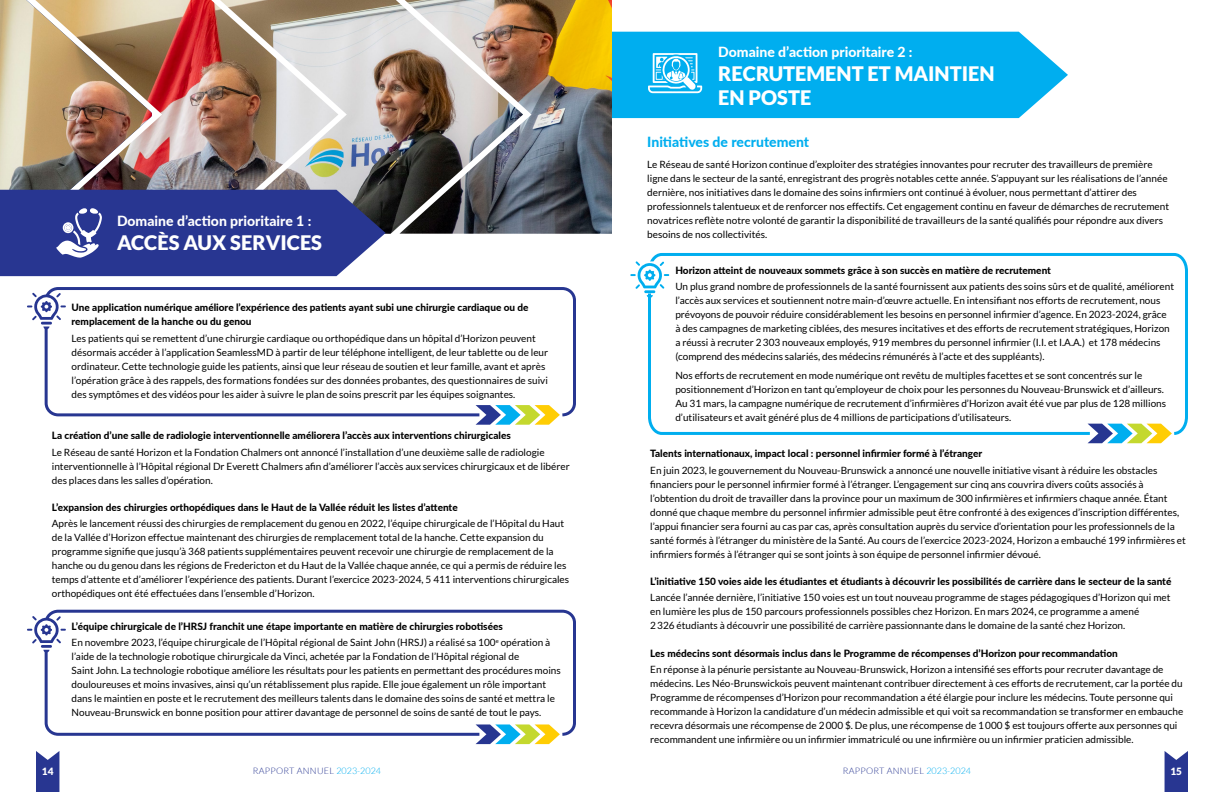
<style>
.page{position:relative;width:1224px;height:792px;background:#fff}
.page>*{position:absolute;margin:0;border:0;box-sizing:border-box;transform-origin:0 0}
.t1{font:900 20px/24px "Lato";color:#fff}
.t2{font:800 14px "Lato";color:#fff}
.t3{font:800 14px "Lato";color:#00aeef}
.t4{font:10px/14px "Lato";color:#000}
.t5{font:800 10px/14px "Lato";color:#000}
.t6{font:900 10px "Lato";color:#fff}
.t7{font:300 9px "Lato";letter-spacing:.03em;color:#283691}
.s1{font-weight:800}
.s2{color:#00aeef}
</style>
<div class="page">
<svg style="left:1165px;top:751px;width:23px;height:41px"></svg>
<svg style="left:36px;top:751px;width:23px;height:41px"></svg>
<img style="left:386px;top:0;width:13px;height:234px">
<img style="left:399px;top:0;width:213px;height:234px">
<div style="left:612px;top:32px;width:456px;height:86px;background:#00aeef"></div>
<svg style="left:648px;top:53px;width:54px;height:40px"></svg>
<div style="left:45px;top:287px;width:531px;height:129px;border:3px solid #273691;border-radius:12px"></div>
<svg style="left:476px;top:405px;width:84px;height:20px"></svg>
<div style="left:45px;top:610px;width:531px;height:126px;border:3px solid #273691;border-radius:12px"></div>
<svg style="left:476px;top:724px;width:84px;height:20px"></svg>
<svg style="left:648px;top:253px;width:540px;height:182px"></svg>
<svg style="left:1088px;top:424px;width:84px;height:19px"></svg>
<svg style="left:27px;top:293px;width:39px;height:36px"></svg>
<svg style="left:27px;top:616px;width:39px;height:37px"></svg>
<svg style="left:630px;top:261px;width:39px;height:37px"></svg>
<img style="left:0;top:0;width:386px;height:276px">
<h2 class="t2" style="left:117px;top:210px;width:196px">Domaine d’action prioritaire 1 :</h2>
<h1 class="t1" style="left:117px;top:230px;width:207px">ACCÈS AUX SERVICES</h1>
<p class="t5" style="left:72px;top:300px;width:458px">Une application numérique améliore l’expérience des patients ayant subi une chirurgie cardiaque ou de remplacement de la hanche ou du genou</p>
<p class="t4" style="left:72px;top:331px;width:478px">Les patients qui se remettent d’une chirurgie cardiaque ou orthopédique dans un hôpital d’Horizon peuvent désormais accéder à l’application SeamlessMD à partir de leur téléphone intelligent, de leur tablette ou de leur ordinateur. Cette technologie guide les patients, ainsi que leur réseau de soutien et leur famille, avant et après l’opération grâce à des rappels, des formations fondées sur des données probantes, des questionnaires de suivi des symptômes et des vidéos pour les aider à suivre le plan de soins prescrit par les équipes soignantes.</p>
<p class="t5" style="left:52px;top:428px;width:460px">La création d’une salle de radiologie interventionnelle améliorera l’accès aux interventions chirurgicales</p>
<p class="t4" style="left:52px;top:445px;width:519px">Le Réseau de santé Horizon et la Fondation Chalmers ont annoncé l’installation d’une deuxième salle de radiologie interventionnelle à l’Hôpital régional Dr Everett Chalmers afin d’améliorer l’accès aux services chirurgicaux et de libérer des places dans les salles d’opération.</p>
<p class="t5" style="left:52px;top:500px;width:407px">L’expansion des chirurgies orthopédiques dans le Haut de la Vallée réduit les listes d’attente</p>
<p class="t4" style="left:52px;top:517px;width:519px">Après le lancement réussi des chirurgies de remplacement du genou en 2022, l’équipe chirurgicale de l’Hôpital du Haut de la Vallée d’Horizon effectue maintenant des chirurgies de remplacement total de la hanche. Cette expansion du programme signifie que jusqu’à 368 patients supplémentaires peuvent recevoir une chirurgie de remplacement de la hanche ou du genou dans les régions de Fredericton et du Haut de la Vallée chaque année, ce qui a permis de réduire les temps d’attente et d’améliorer l’expérience des patients. Durant l’exercice 2023-2024, 5 411 interventions chirurgicales orthopédiques ont été effectuées dans l’ensemble d’Horizon.</p>
<p class="t4" style="left:72px;top:618px;width:480px;line-height:16.3px"><span class="s1">L’équipe chirurgicale de l’HRSJ franchit une étape importante en matière de chirurgies robotisées<br></span>En novembre 2023, l’équipe chirurgicale de l’Hôpital régional de Saint John (HRSJ) a réalisé sa 100<sup>e</sup> opération à</p>
<p class="t4" style="left:72px;top:650px;width:491px">l’aide de la technologie robotique chirurgicale da Vinci, achetée par la Fondation de l’Hôpital régional de<br>Saint John. La technologie robotique améliore les résultats pour les patients en permettant des procédures moins douloureuses et moins invasives, ainsi qu’un rétablissement plus rapide. Elle joue également un rôle important dans le maintien en poste et le recrutement des meilleurs talents dans le domaine des soins de santé et mettra le Nouveau-Brunswick en bonne position pour attirer davantage de personnel de soins de santé de tout le pays.</p>
<h2 class="t2" style="left:718px;top:41px;width:196px">Domaine d’action prioritaire 2 :</h2>
<h1 class="t1" style="left:718px;top:61px;width:278px">RECRUTEMENT ET MAINTIEN<br>EN POSTE</h1>
<h2 class="t3" style="left:647px;top:131px;width:163px">Initiatives de recrutement</h2>
<p class="t4" style="left:647px;top:158px;width:523px">Le Réseau de santé Horizon continue d’exploiter des stratégies innovantes pour recruter des travailleurs de première ligne dans le secteur de la santé, enregistrant des progrès notables cette année. S’appuyant sur les réalisations de l’année dernière, nos initiatives dans le domaine des soins infirmiers ont continué à évoluer, nous permettant d’attirer des professionnels talentueux et de renforcer nos effectifs. Cet engagement continu en faveur de démarches de recrutement novatrices reflète notre volonté de garantir la disponibilité de travailleurs de la santé qualifiés pour répondre aux divers besoins de nos collectivités.</p>
<p class="t5" style="left:675px;top:263px;width:377px">Horizon atteint de nouveaux sommets grâce à son succès en matière de recrutement</p>
<p class="t4" style="left:675px;top:280px;width:500px">Un plus grand nombre de professionnels de la santé fournissent aux patients des soins sûrs et de qualité, améliorent l’accès aux services et soutiennent notre main-d’œuvre actuelle. En intensifiant nos efforts de recrutement, nous prévoyons de pouvoir réduire considérablement les besoins en personnel infirmier d’agence. En 2023-2024, grâce à des campagnes de marketing ciblées, des mesures incitatives et des efforts de recrutement stratégiques, Horizon a réussi à recruter 2303 nouveaux employés, 919 membres du personnel infirmier (I.I. et I.A.A.) et 178 médecins (comprend des médecins salariés, des médecins rémunérés à l’acte et des suppléants).</p>
<p class="t4" style="left:675px;top:368px;width:492px">Nos efforts de recrutement en mode numérique ont revêtu de multiples facettes et se sont concentrés sur le positionnement d’Horizon en tant qu’employeur de choix pour les personnes du Nouveau-Brunswick et d’ailleurs.<br>Au 31 mars, la campagne numérique de recrutement d’infirmières d’Horizon avait été vue par plus de 128 millions d’utilisateurs et avait généré plus de 4 millions de participations d’utilisateurs.</p>
<p class="t5" style="left:650px;top:446px;width:333px">Talents internationaux, impact local : personnel infirmier formé à l’étranger</p>
<p class="t4" style="left:650px;top:463px;width:537px">En juin 2023, le gouvernement du Nouveau-Brunswick a annoncé une nouvelle initiative visant à réduire les obstacles financiers pour le personnel infirmier formé à l’étranger. L’engagement sur cinq ans couvrira divers coûts associés à l’obtention du droit de travailler dans la province pour un maximum de 300 infirmières et infirmiers chaque année. Étant donné que chaque membre du personnel infirmier admissible peut être confronté à des exigences d’inscription différentes, l’appui financier sera fourni au cas par cas, après consultation auprès du service d’orientation pour les professionnels de la santé formés à l’étranger du ministère de la Santé. Au cours de l’exercice 2023-2024, Horizon a embauché 199 infirmières et infirmiers formés à l’étranger qui se sont joints à son équipe de personnel infirmier dévoué.</p>
<p class="t5" style="left:650px;top:574px;width:523px">L’initiative 150 voies aide les étudiantes et étudiants à découvrir les possibilités de carrière dans le secteur de la santé</p>
<p class="t4" style="left:650px;top:591px;width:522px">Lancée l’année dernière, l’initiative 150 voies est un tout nouveau programme de stages pédagogiques d’Horizon qui met en lumière les plus de 150 parcours professionnels possibles chez Horizon. En mars 2024, ce programme a amené<br>2326 étudiants à découvrir une possibilité de carrière passionnante dans le domaine de la santé chez Horizon.</p>
<p class="t5" style="left:650px;top:646px;width:469px">Les médecins sont désormais inclus dans le Programme de récompenses d’Horizon pour recommandation</p>
<p class="t4" style="left:650px;top:663px;width:535px">En réponse à la pénurie persistante au Nouveau-Brunswick, Horizon a intensifié ses efforts pour recruter davantage de médecins. Les Néo-Brunswickois peuvent maintenant contribuer directement à ces efforts de recrutement, car la portée du Programme de récompenses d’Horizon pour recommandation a été élargie pour inclure les médecins. Toute personne qui recommande à Horizon la candidature d’un médecin admissible et qui voit sa recommandation se transformer en embauche recevra désormais une récompense de 2000 $. De plus, une récompense de 1000 $ est toujours offerte aux personnes qui recommandent une infirmière ou un infirmier immatriculé ou une infirmière ou un infirmier praticien admissible.</p>
<p class="t6" style="left:42px;top:765px;width:13px">14</p>
<p class="t7" style="left:253px;top:766px;width:130px">RAPPORT ANNUEL <span class="s2">2023-2024</span></p>
<p class="t7" style="left:843px;top:766px;width:130px">RAPPORT ANNUEL <span class="s2">2023-2024</span></p>
<p class="t6" style="left:1170px;top:765px;width:13px">15</p>
</div>
